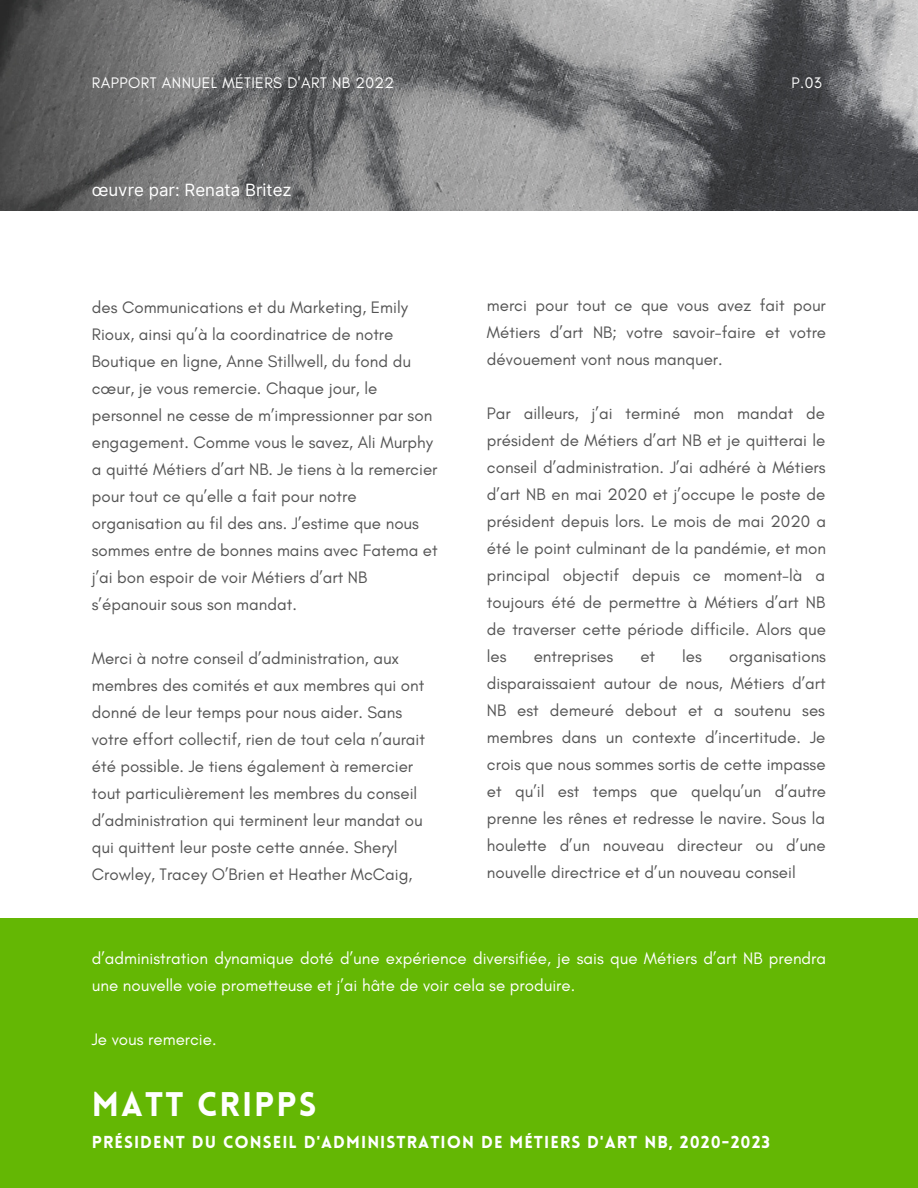
<style>
.page{position:relative;width:918px;height:1188px;background:#fff}
.page>*{position:absolute;margin:0;border:0;box-sizing:border-box;transform-origin:0 0}
.t1{font:900 33.45px "Lovelo";letter-spacing:.06em;color:#fff}
.t2{font:16.95px/27px "Glacial Indifference";color:#545454;text-align:justify}
.t3{font:16.95px/27px "Glacial Indifference";color:#fff}
.t4{font:900 16.95px "Lovelo";letter-spacing:.06em;color:#fff}
.t5{font:16.95px "Inter";color:#fff}
.t6{font:15.6px "Glacial Indifference";letter-spacing:.03em;color:#fff}
</style>
<div class="page">
<div style="left:0;top:919px;width:918px;height:269px;background:#64b704"></div>
<img style="left:0;top:0;width:918px;height:210px">
<p class="t6" style="left:92px;top:73px;width:304px">RAPPORT ANNUEL MÉTIERS D'ART NB 2022</p>
<p class="t6" style="left:791px;top:73px;width:32px">P.03</p>
<p class="t5" style="left:92px;top:180px;width:201px">œuvre par: Renata Britez</p>
<p class="t2" style="left:92px;top:293px;width:347px;text-align:left">des Communications et du Marketing, Emily Rioux, ainsi qu’à la coordinatrice de notre Boutique en ligne, Anne Stillwell, du fond du cœur, je vous remercie. Chaque jour, le personnel ne cesse de m’impressionner par son engagement. Comme vous le savez, Ali Murphy a quitté Métiers d’art NB. Je tiens à la remercier pour tout ce qu’elle a fait pour notre organisation au fil des ans. J’estime que nous sommes entre de bonnes mains avec Fatema et j’ai bon espoir de voir Métiers d’art NB s’épanouir sous son mandat.</p>
<p class="t2" style="left:92px;top:644px;width:335px;text-align:left">Merci à notre conseil d’administration, aux membres des comités et aux membres qui ont donné de leur temps pour nous aider. Sans votre effort collectif, rien de tout cela n’aurait été possible. Je tiens également à remercier tout particulièrement les membres du conseil d’administration qui terminent leur mandat ou qui quittent leur poste cette année. Sheryl Crowley, Tracey O’Brien et Heather McCaig,</p>
<p class="t2" style="left:487px;top:292px;width:341px">merci pour tout ce que vous avez fait pour Métiers d’art NB; votre savoir-faire et votre dévouement vont nous manquer.</p>
<p class="t2" style="left:487px;top:400px;width:341px">Par ailleurs, j’ai terminé mon mandat de président de Métiers d’art NB et je quitterai le conseil d’administration. J’ai adhéré à Métiers d’art NB en mai 2020 et j’occupe le poste de président depuis lors. Le mois de mai 2020 a été le point culminant de la pandémie, et mon principal objectif depuis ce moment-là a toujours été de permettre à Métiers d’art NB de traverser cette période difficile. Alors que les</p>
<p class="t2" style="left:534px;top:643px;width:81px">entreprises</p>
<p class="t2" style="left:640px;top:643px;width:16px">et</p>
<p class="t2" style="left:682px;top:643px;width:21px">les</p>
<p class="t2" style="left:487px;top:643px;width:341px;text-indent:242px">organisations disparaissaient autour de nous, Métiers d’art NB est demeuré debout et a soutenu ses membres dans un contexte d’incertitude. Je crois que nous sommes sortis de cette impasse et qu’il est temps que quelqu’un d’autre prenne les rênes et redresse le navire. Sous la houlette d’un nouveau directeur ou d’une nouvelle directrice et d’un nouveau conseil</p>
<p class="t3" style="left:92px;top:945px;width:736px">d’administration dynamique doté d’une expérience diversifiée, je sais que Métiers d’art NB prendra une nouvelle voie prometteuse et j’ai hâte de voir cela se produire.</p>
<p class="t3" style="left:92px;top:1026px;width:126px">Je vous remercie.</p>
<p class="t1" style="left:92px;top:1091px;width:226px">MATT CRIPPS</p>
<p class="t4" style="left:92px;top:1135px;width:680px">PRÉSIDENT DU CONSEIL D'ADMINISTRATION DE MÉTIERS D'ART NB, 2020-2023</p>
</div>
